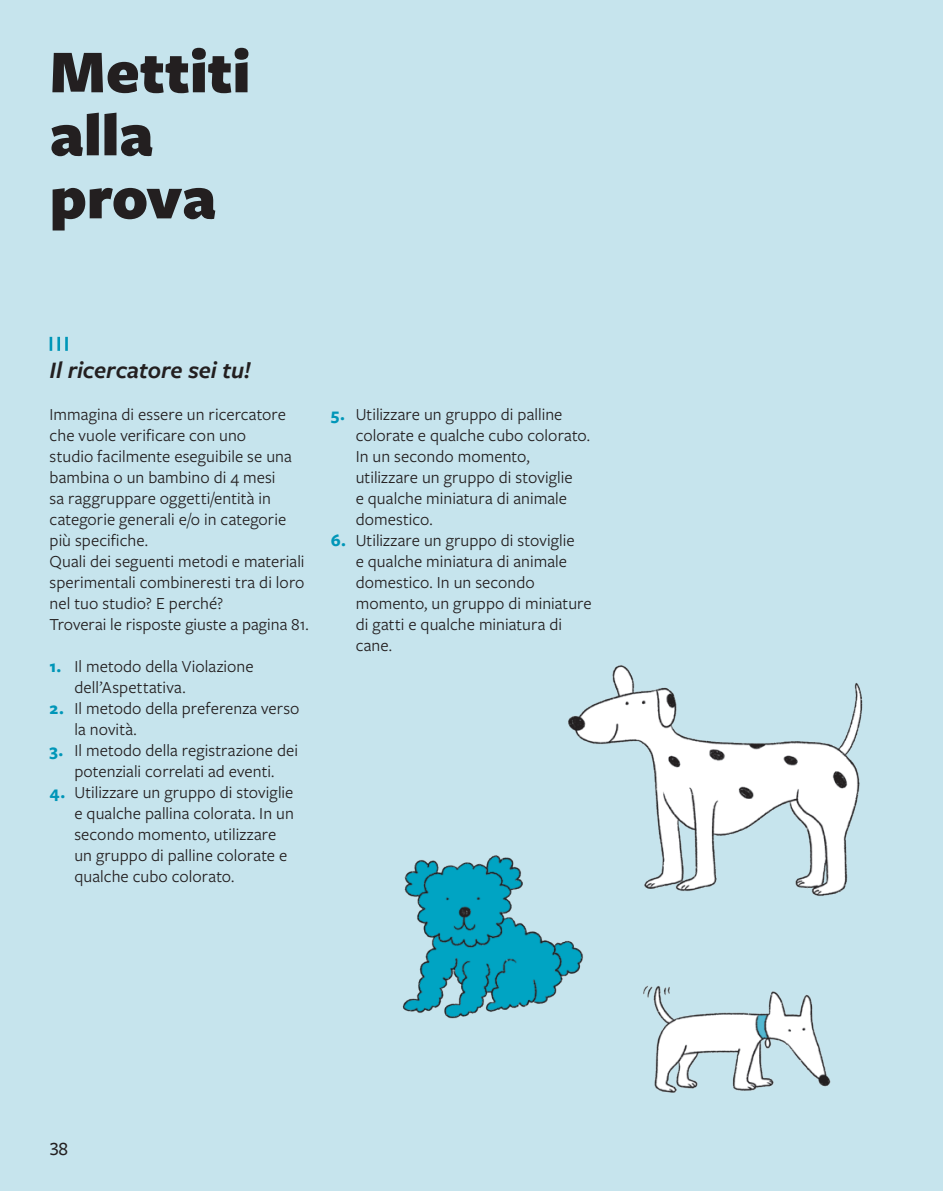
<style>
.page{position:relative;width:943px;height:1191px;background:#c6e4ed}
.page>*{position:absolute;margin:0;border:0;box-sizing:border-box;transform-origin:0 0}
.t1{font:900 63px/63px "Freight Sans Pro";color:#231f20}
.t2{font:italic 600 24.5px "Freight Sans Pro";letter-spacing:-.005em;color:#231f20}
.t3{font:500 19.25px "Freight Sans Pro";color:#231f20}
.t4{font:17.5px/21px "Freight Sans Pro";letter-spacing:.005em;color:#231f20}
.s1{font-weight:700;color:#0096b8}
</style>
<div class="page">
<svg style="left:50px;top:337px;width:2px;height:14px"></svg>
<hr style="left:57px;top:337px;width:3px;height:14px;background:#0096b8">
<hr style="left:65px;top:337px;width:3px;height:14px;background:#0096b8">
<img style="left:402px;top:855px;width:181px;height:164px">
<img style="left:564px;top:665px;width:299px;height:242px">
<img style="left:643px;top:985px;width:188px;height:108px">
<h1 class="t1" style="left:50px;top:38px;width:202px">Mettiti alla prova</h1>
<h2 class="t2" style="left:50px;top:354px;width:203px">Il ricercatore sei tu!</h2>
<p class="t4" style="left:50px;top:403px;width:261px">Immagina di essere un ricercatore che vuole verificare con uno<br>studio facilmente eseguibile se una bambina o un bambino di 4 mesi<br>sa raggruppare oggetti/entità in categorie generali e/o in categorie più specifiche.<br>Quali dei seguenti metodi e materiali sperimentali combineresti tra di loro nel tuo studio? E perché?<br>Troverai le risposte giuste a pagina 81.</p>
<p class="t4" style="left:74px;top:655px;width:181px;text-indent:-25px"><span class="s1">1.</span> Il metodo della Violazione dell’Aspettativa.</p>
<p class="t4" style="left:74px;top:697px;width:227px;text-indent:-25px"><span class="s1">2.</span> Il metodo della preferenza verso la novità.</p>
<p class="t4" style="left:50px;top:739px;width:250px;text-align:center"><span class="s1">3.</span> Il metodo della registrazione dei potenziali correlati ad eventi.</p>
<p class="t4" style="left:74px;top:781px;width:221px;text-indent:-25px"><span class="s1">4.</span> Utilizzare un gruppo di stoviglie e qualche pallina colorata. In un secondo momento, utilizzare un gruppo di palline colorate e qualche cubo colorato.</p>
<p class="t4" style="left:356px;top:403px;width:236px;text-indent:-25px"><span class="s1">5.</span> Utilizzare un gruppo di palline colorate e qualche cubo colorato.<br>In un secondo momento, utilizzare un gruppo di stoviglie<br>e qualche miniatura di animale domestico.</p>
<p class="t4" style="left:356px;top:529px;width:237px;text-indent:-25px"><span class="s1">6.</span> Utilizzare un gruppo di stoviglie<br>e qualche miniatura di animale domestico. In un secondo momento, un gruppo di miniature di gatti e qualche miniatura di cane.</p>
<p class="t3" style="left:50px;top:1136px;width:20px">38</p>
</div>
